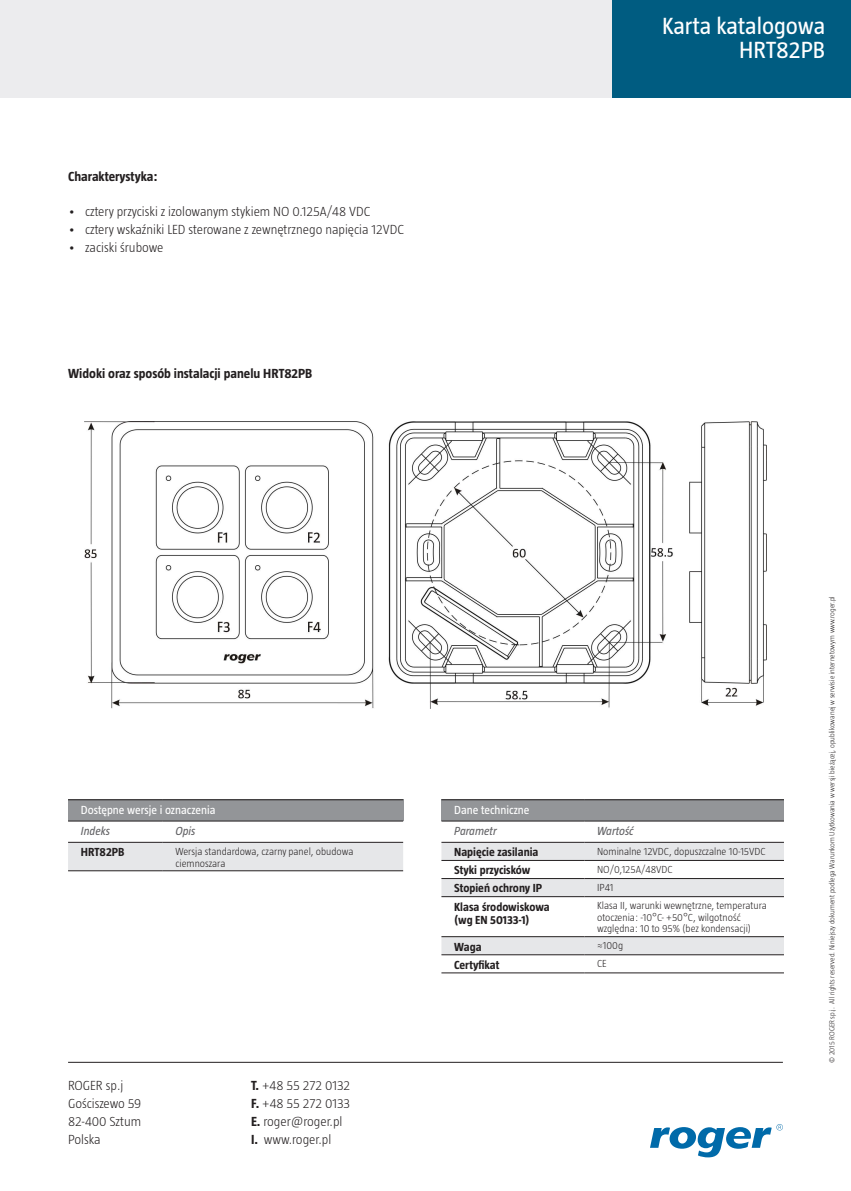
<style>
.page{position:relative;width:851px;height:1191px;background:#fff}
.page>*{position:absolute;margin:0;border:0;box-sizing:border-box;transform-origin:0 0}
.t1{font:24px/24px "Taz";color:#fff;text-align:right}
.t2{font:300 24px/24px "Taz";color:#fff;text-align:right}
.t3{font:300 13.5px/18px "Taz";color:#231f20}
.t4{font:700 13.5px "Taz";color:#231f20}
.t5{font:700 12px/13.2px "Taz";color:#231f20}
.t6{font:12px "Taz";color:#fff}
.t7{font:italic 12px "Taz";color:#636366}
.t8{font:300 10.5px/11.6px "Taz";color:#231f20}
.t9{font:300 7.5px "Taz";color:#231f20}
.s1{font-weight:700}
</style>
<div class="page">
<div style="left:0;top:0;width:613px;height:98px;background:#ececee"></div>
<div style="left:612px;top:0;width:238px;height:98px;background:#005c81"></div>
<svg style="left:650px;top:1124px;width:132px;height:33px"></svg>
<hr style="left:68px;top:1062px;width:714px;height:1px;background:#231f20">
<div style="left:441px;top:799px;width:342px;height:22px;background:#939598"></div>
<svg style="left:441px;top:843px;width:342px;height:113px"></svg>
<hr style="left:441px;top:799px;width:143px;height:1px;background:#231f20">
<hr style="left:584px;top:799px;width:199px;height:1px;background:#231f20">
<hr style="left:441px;top:820px;width:143px;height:1px;background:#231f20">
<hr style="left:584px;top:820px;width:199px;height:1px;background:#231f20">
<hr style="left:441px;top:842px;width:143px;height:1px;background:#231f20">
<hr style="left:584px;top:842px;width:199px;height:1px;background:#231f20">
<hr style="left:441px;top:860px;width:143px;height:1px;background:#231f20">
<hr style="left:584px;top:860px;width:199px;height:1px;background:#231f20">
<hr style="left:441px;top:878px;width:143px;height:1px;background:#231f20">
<hr style="left:441px;top:896px;width:143px;height:1px;background:#231f20">
<hr style="left:584px;top:878px;width:199px;height:1px;background:#231f20">
<hr style="left:584px;top:896px;width:199px;height:1px;background:#231f20">
<hr style="left:441px;top:936px;width:143px;height:1px;background:#231f20">
<hr style="left:584px;top:936px;width:199px;height:1px;background:#231f20">
<hr style="left:441px;top:954px;width:143px;height:1px;background:#231f20">
<hr style="left:441px;top:972px;width:143px;height:1px;background:#231f20">
<hr style="left:584px;top:954px;width:199px;height:1px;background:#231f20">
<hr style="left:584px;top:972px;width:199px;height:1px;background:#231f20">
<div style="left:68px;top:799px;width:335px;height:22px;background:#939598"></div>
<div style="left:68px;top:843px;width:335px;height:27px;background:#e6e7e9"></div>
<hr style="left:68px;top:820px;width:95px;height:1px;background:#231f20">
<hr style="left:163px;top:820px;width:240px;height:1px;background:#231f20">
<hr style="left:68px;top:842px;width:95px;height:1px;background:#231f20">
<hr style="left:163px;top:842px;width:240px;height:1px;background:#231f20">
<hr style="left:68px;top:870px;width:95px;height:1px;background:#231f20">
<hr style="left:163px;top:870px;width:240px;height:1px;background:#231f20">
<hr style="left:68px;top:799px;width:95px;height:1px;background:#231f20">
<hr style="left:163px;top:799px;width:240px;height:1px;background:#231f20">
<img style="left:84px;top:422px;width:682px;height:286px">
<p class="t4" style="left:68px;top:169px;width:91px">Charakterystyka:</p>
<p class="t3" style="left:68px;top:202px;width:304px">• cztery przyciski z izolowanym stykiem NO 0.125A/48 VDC</p>
<p class="t3" style="left:68px;top:220px;width:337px">• cztery wskaźniki LED sterowane z zewnętrznego napięcia 12VDC</p>
<p class="t3" style="left:68px;top:238px;width:97px">• zaciski śrubowe</p>
<p class="t4" style="left:68px;top:366px;width:246px">Widoki oraz sposób instalacji panelu HRT82PB</p>
<h1 class="t1" style="left:662px;top:14px;width:165px">Karta katalogowa<br>HRT82PB</h1>
<h1 class="t2" style="left:686px;top:20px;width:136px">Kontrolery serii<br>PRxx1</h1>
<p class="t6" style="left:81px;top:803px;width:136px">Dostępne wersje i oznaczenia</p>
<p class="t7" style="left:81px;top:824px;width:31px">Indeks</p>
<p class="t7" style="left:175px;top:824px;width:22px">Opis</p>
<p class="t5" style="left:81px;top:845px;width:45px">HRT82PB</p>
<p class="t8" style="left:175px;top:845px;width:179px">Wersja standardowa, czarny panel, obudowa ciemnoszara</p>
<p class="t3" style="left:68px;top:1076px;width:75px">ROGER sp.j<br>Gościszewo 59<br>82-400 Sztum<br>Polska</p>
<p class="t3" style="left:251px;top:1076px;width:101px"><span class="s1">T.</span> +48 55 272 0132<br><span class="s1">F.</span> +48 55 272 0133<br><span class="s1">E.</span> roger@roger.pl<br><span class="s1">I.</span> www.roger.pl</p>
<p class="t6" style="left:454px;top:803px;width:77px">Dane techniczne</p>
<p class="t7" style="left:454px;top:824px;width:44px">Parametr</p>
<p class="t7" style="left:597px;top:824px;width:38px">Wartość</p>
<p class="t5" style="left:454px;top:845px;width:86px">Napięcie zasilania</p>
<p class="t8" style="left:597px;top:845px;width:170px">Nominalne 12VDC, dopuszczalne 10-15VDC</p>
<p class="t5" style="left:454px;top:863px;width:78px">Styki przycisków</p>
<p class="t8" style="left:597px;top:863px;width:77px">NO/0,125A/48VDC</p>
<p class="t5" style="left:454px;top:881px;width:89px">Stopień ochrony IP</p>
<p class="t8" style="left:597px;top:881px;width:18px">IP41</p>
<p class="t5" style="left:454px;top:899px;width:97px">Klasa środowiskowa (wg EN 50133-1)</p>
<p class="t8" style="left:597px;top:900px;width:171px">Klasa II, warunki wewnętrzne, temperatura otoczenia: -10°C- +50°C, wilgotność względna: 10 to 95% (bez kondensacji)</p>
<p class="t5" style="left:454px;top:939px;width:29px">Waga</p>
<p class="t8" style="left:597px;top:940px;width:28px">≈100g</p>
<p class="t5" style="left:454px;top:957px;width:47px">Certyfikat</p>
<p class="t8" style="left:597px;top:958px;width:11px">CE</p>
<p class="t9" style="left:827px;top:1062px;width:468px;rotate:-90deg">© 2015 ROGER sp.j. All rights reserved. Niniejszy dokument podlega Warunkom Użytkowania w wersji bieżącej, opublikowanej w serwisie internetowym www.roger.pl</p>
</div>
